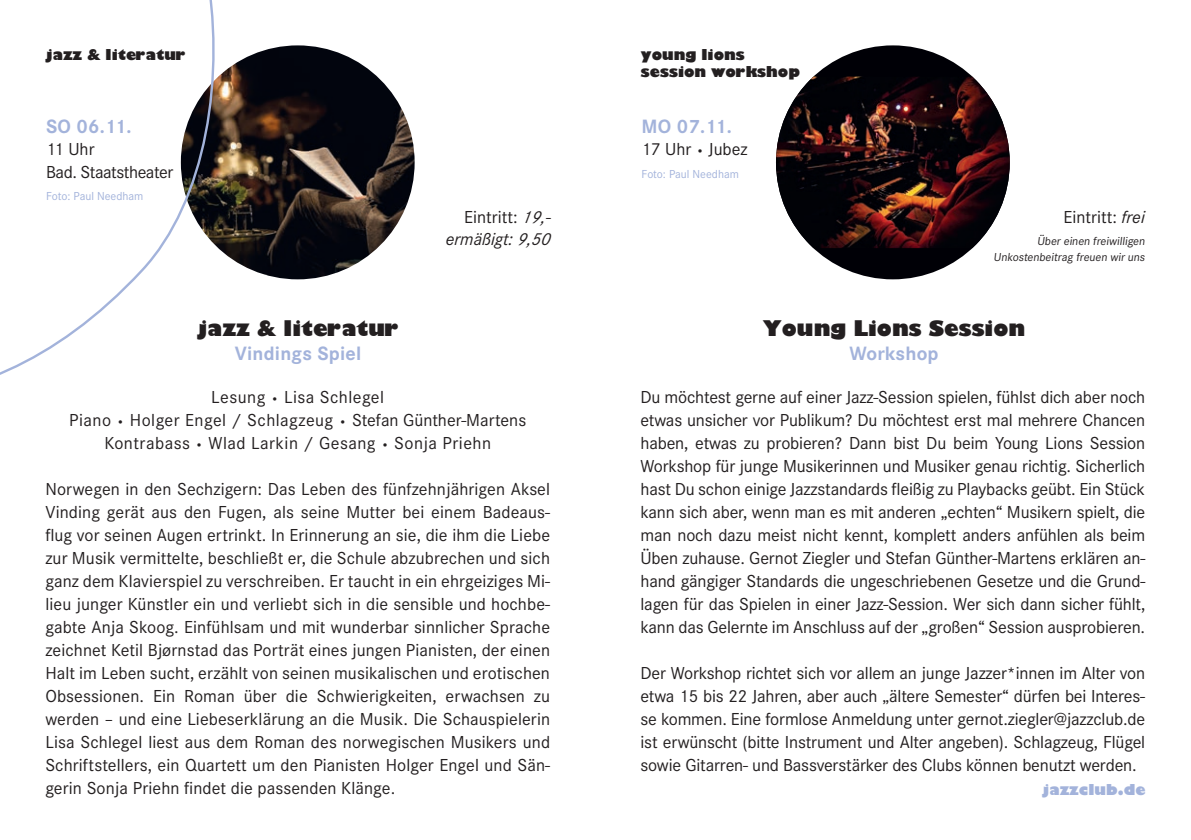
<style>
.page{position:relative;width:1191px;height:840px;background:#fff}
.page>*{position:absolute;margin:0;border:0;box-sizing:border-box;transform-origin:0 0}
.t1{font:800 21px "Gill Sans";color:#231f20}
.t2{font:700 20px "Corporate S";letter-spacing:.01em;color:#a3b3db}
.t3{font:18px/23px "Corporate S";color:#231f20;text-align:justify}
.t4{font:18px/23px "Corporate S";letter-spacing:.025em;color:#231f20;text-align:center}
.t5{font:italic 18px/22.4px "Corporate S";color:#231f20;text-align:right}
.t6{font:18px/22.4px "Corporate S";letter-spacing:-.025em;color:#231f20}
.t7{font:800 14.6px/17.6px "Gill Sans";color:#231f20}
.t8{font:800 14.6px "Gill Sans";color:#a3b3db}
.t9{font:12px/16px "Corporate S";color:#231f20;text-align:right}
.t10{font:12px "Corporate S";color:#a3b3db}
.s1{font-size:12px}
.s2{font-style:normal}
.s3{font-style:italic}
</style>
<div class="page">
<img style="left:181px;top:45px;width:233px;height:234px;border-radius:117px">
<svg style="left:0;top:0;width:273px;height:375px"></svg>
<div style="left:776px;top:45px;width:233px;height:234px;background:#000006;border-radius:50%"></div>
<img style="left:776px;top:77px;width:233px;height:171px">
<p class="t7" style="left:45px;top:46px;width:142px">jazz &amp; literatur</p>
<p class="t2" style="left:46px;top:112px;width:87px">SO 06.11.</p>
<p class="t6" style="left:46px;top:137px;width:129px">11 Uhr<br>Bad. Staatstheater</p>
<p class="t10" style="left:46px;top:188px;width:99px">Foto: Paul Needham</p>
<p class="t7" style="left:641px;top:46px;width:161px">young lions session workshop</p>
<p class="t2" style="left:641px;top:112px;width:92px">MO 07.11.</p>
<p class="t3" style="left:641px;top:137px;width:108px">17 Uhr <span class="s1">•</span> Jubez</p>
<p class="t10" style="left:641px;top:166px;width:99px">Foto: Paul Needham</p>
<p class="t5" style="left:446px;top:205px;width:109px"><span class="s2">Eintritt:</span> 19,- ermäßigt: 9,50</p>
<p class="t3" style="left:1063px;top:204px;width:83px">Eintritt: <span class="s3">frei</span></p>
<p class="t9" style="left:993px;top:232px;width:155px">Über einen freiwilligen<br>Unkostenbeitrag freuen wir uns</p>
<p class="t1" style="left:197px;top:312px;width:204px">jazz &amp; literatur</p>
<p class="t2" style="left:235px;top:340px;width:128px">Vindings Spiel</p>
<p class="t4" style="left:69px;top:384px;width:458px">Lesung <span class="s1">•</span> Lisa Schlegel<br>Piano <span class="s1">•</span> Holger Engel / Schlagzeug <span class="s1">•</span> Stefan Günther-Martens<br>Kontrabass <span class="s1">•</span> Wlad Larkin / Gesang <span class="s1">•</span> Sonja Priehn</p>
<p class="t3" style="left:45px;top:476px;width:506px">Norwegen in den Sechzigern: Das Leben des fünfzehnjährigen Aksel Vinding gerät aus den Fugen, als seine Mutter bei einem Badeaus&shy;flug vor seinen Augen ertrinkt. In Erinnerung an sie, die ihm die Liebe zur Musik vermittelte, beschließt er, die Schule abzubrechen und sich ganz dem Klavierspiel zu verschreiben. Er taucht in ein ehrgeiziges Mi&shy;lieu junger Künstler ein und verliebt sich in die sensible und hochbe&shy;gabte Anja Skoog. Einfühlsam und mit wunderbar sinnlicher Sprache zeichnet Ketil Bjørnstad das Porträt eines jungen Pianisten, der einen Halt im Leben sucht, erzählt von seinen musikalischen und erotischen Obsessionen. Ein Roman über die Schwierigkeiten, erwachsen zu werden – und eine Liebeserklärung an die Musik. Die Schauspielerin Lisa Schlegel liest aus dem Roman des norwegischen Musikers und Schriftstellers, ein Quartett um den Pianisten Holger Engel und Sän&shy;gerin Sonja Priehn findet die passenden Klänge.</p>
<p class="t1" style="left:762px;top:312px;width:264px">Young Lions Session</p>
<p class="t2" style="left:849px;top:340px;width:91px">Workshop</p>
<p class="t3" style="left:640px;top:384px;width:506px">Du möchtest gerne auf einer Jazz-Session spielen, fühlst dich aber noch etwas unsicher vor Publikum? Du möchtest erst mal mehrere Chancen haben, etwas zu probieren? Dann bist Du beim Young Lions Session Workshop für junge Musikerinnen und Musiker genau richtig. Sicherlich hast Du schon einige Jazzstandards fleißig zu Playbacks geübt. Ein Stück kann sich aber, wenn man es mit anderen „echten“ Musikern spielt, die man noch dazu meist nicht kennt, komplett anders anfühlen als beim Üben zuhause. Gernot Ziegler und Stefan Günther-Martens erklären an&shy;hand gängiger Standards die ungeschriebenen Gesetze und die Grund&shy;lagen für das Spielen in einer Jazz-Session. Wer sich dann sicher fühlt, kann das Gelernte im Anschluss auf der „großen“ Session ausprobieren.</p>
<p class="t3" style="left:640px;top:660px;width:506px">Der Workshop richtet sich vor allem an junge Jazzer*innen im Alter von etwa 15 bis 22 Jahren, aber auch „ältere Semester“ dürfen bei Interes&shy;se kommen. Eine formlose Anmeldung unter gernot.ziegler@jazzclub.de ist erwünscht (bitte Instrument und Alter angeben). Schlagzeug, Flügel sowie Gitarren- und Bassverstärker des Clubs können benutzt werden.</p>
<p class="t8" style="left:1042px;top:777px;width:105px">jazzclub.de</p>
</div>
